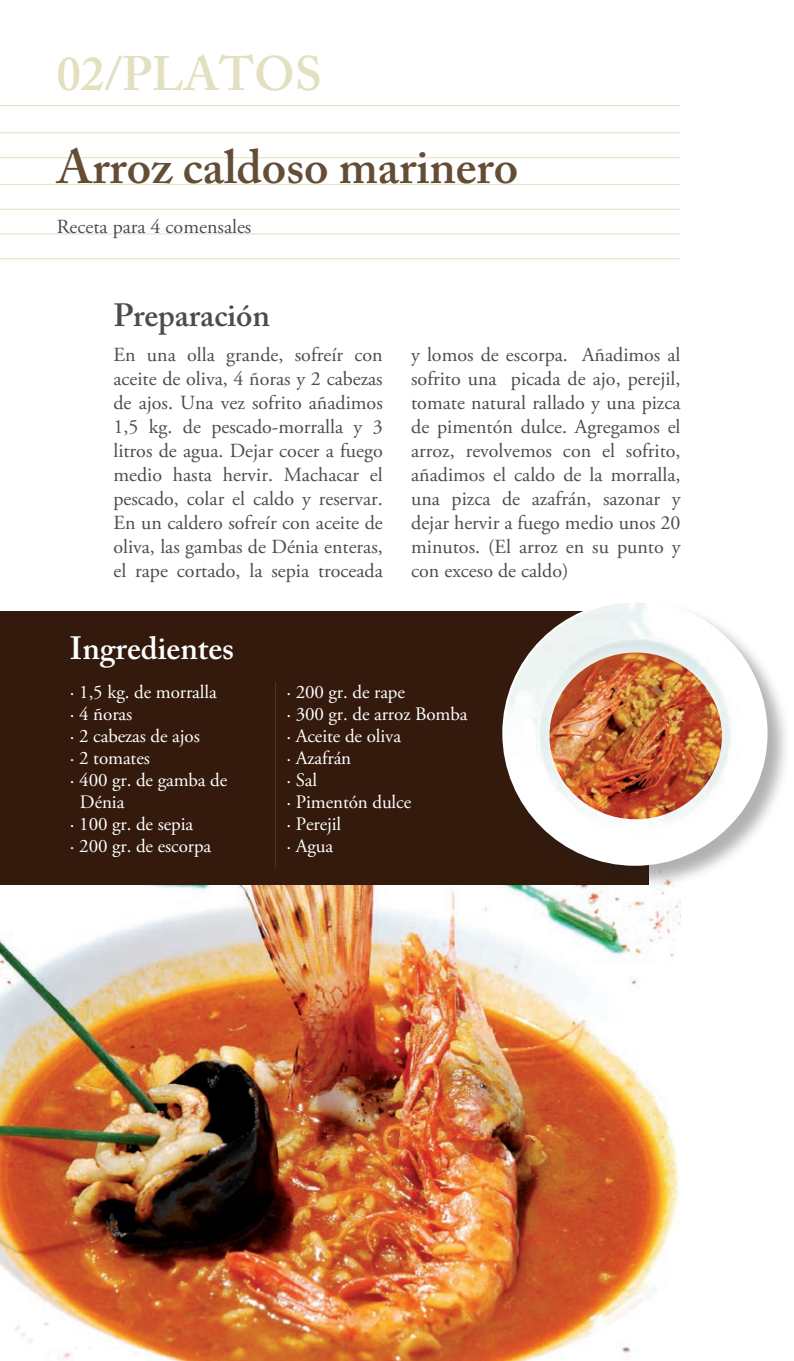
<style>
.page{position:relative;width:794px;height:1361px;background:#fff}
.page>*{position:absolute;margin:0;border:0;box-sizing:border-box;transform-origin:0 0}
.t1{font:600 48px "Adobe Caslon Pro";color:#644d35}
.t2{font:600 48px "Adobe Caslon Pro";color:#e2e0bf}
.t3{font:600 32px "Adobe Caslon Pro";color:#fff}
.t4{font:600 32px "Adobe Caslon Pro";letter-spacing:-.005em;color:#4b4c4d}
.t5{font:20px/24px "Adobe Garamond Pro";color:#4b4c4d;text-align:justify}
.t6{font:19px/22px "Adobe Garamond Pro";letter-spacing:-.005em;color:#fff}
</style>
<div class="page">
<img style="left:0;top:884px;width:680px;height:477px">
<div style="left:0;top:611px;width:648px;height:273px;background:#331a0c"></div>
<div style="left:502px;top:600px;width:289px;height:289px;background:#231f20;opacity:.35"></div>
<img style="left:503px;top:601px;width:263px;height:264px;border-radius:132px">
<img style="left:549px;top:652px;width:173px;height:167px">
<hr style="left:0;top:105px;width:680px;height:1px;background:#e2e0bf">
<hr style="left:0;top:132px;width:680px;height:1px;background:#e2e0bf">
<hr style="left:0;top:157px;width:680px;height:1px;background:#e2e0bf">
<hr style="left:0;top:184px;width:680px;height:1px;background:#e2e0bf">
<hr style="left:0;top:209px;width:680px;height:1px;background:#e2e0bf">
<hr style="left:0;top:233px;width:680px;height:1px;background:#e2e0bf">
<hr style="left:0;top:258px;width:680px;height:1px;background:#e2e0bf">
<hr style="left:275px;top:682px;width:1px;height:185px;background:#4f371e">
<h1 class="t2" style="left:57px;top:45px;width:266px">02/PLATOS</h1>
<h1 class="t1" style="left:57px;top:139px;width:463px">Arroz caldoso marinero</h1>
<p class="t5" style="left:57px;top:216px;width:196px">Receta para 4 comensales</p>
<h2 class="t4" style="left:113px;top:297px;width:158px">Preparación</h2>
<p class="t5" style="left:113px;top:343px;width:271px">En una olla grande, sofreír con aceite de oliva, 4 ñoras y 2 cabezas de ajos. Una vez sofrito añadimos 1,5 kg. de pescado-morralla y 3 litros de agua. Dejar cocer a fuego medio hasta hervir. Machacar el pescado, colar el caldo y reservar.<br>En un caldero sofreír con aceite de oliva, las gambas de Dénia enteras, el rape cortado, la sepia troceada</p>
<p class="t5" style="left:411px;top:343px;width:271px">y lomos de escorpa. Añadimos al sofrito una picada de ajo, perejil, tomate natural rallado y una pizca de pimentón dulce. Agregamos el arroz, revolvemos con el sofrito, añadimos el caldo de la morralla, una pizca de azafrán, sazonar y dejar hervir a fuego medio unos 20 minutos. (El arroz en su punto y con exceso de caldo)</p>
<h2 class="t3" style="left:70px;top:629px;width:166px">Ingredientes</h2>
<p class="t6" style="left:70px;top:681px;width:148px">· 1,5 kg. de morralla</p>
<p class="t6" style="left:70px;top:703px;width:64px">· 4 ñoras</p>
<p class="t6" style="left:70px;top:725px;width:131px">· 2 cabezas de ajos</p>
<p class="t6" style="left:70px;top:747px;width:81px">· 2 tomates</p>
<p class="t6" style="left:70px;top:769px;width:159px">· 400 gr. de gamba de</p>
<p class="t6" style="left:80px;top:791px;width:46px">Dénia</p>
<p class="t6" style="left:70px;top:813px;width:125px">· 100 gr. de sepia</p>
<p class="t6" style="left:70px;top:835px;width:143px">· 200 gr. de escorpa</p>
<p class="t6" style="left:286px;top:681px;width:183px">· 200 gr. de rape<br>· 300 gr. de arroz Bomba · Aceite de oliva<br>· Azafrán<br>· Sal<br>· Pimentón dulce<br>· Perejil<br>· Agua</p>
</div>
